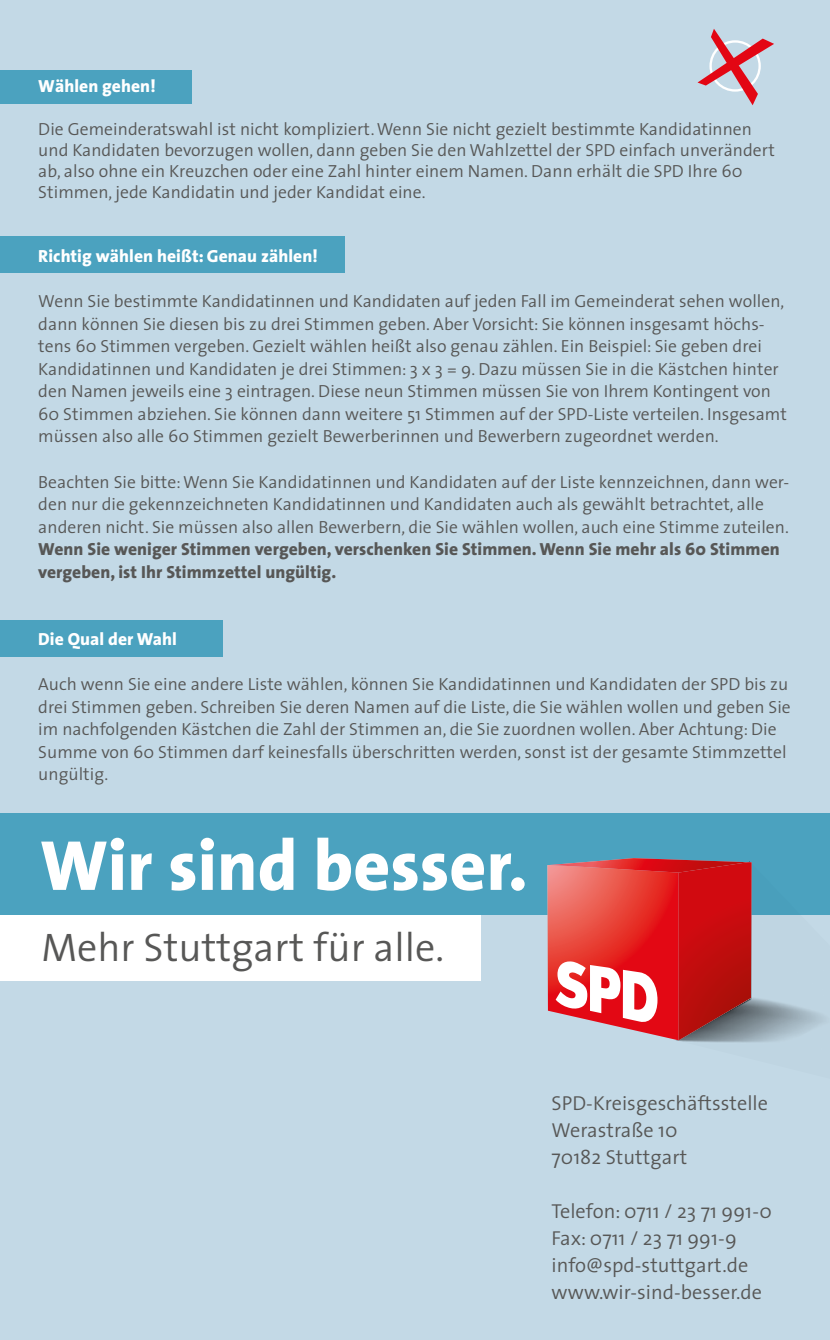
<style>
.page{position:relative;width:830px;height:1340px;background:#fff}
.page>*{position:absolute;margin:0;border:0;box-sizing:border-box;transform-origin:0 0}
.t1{font:800 71.55px "The Sans";color:#fff}
.t2{font:300 40.05px "The Sans";color:#575756}
.t3{font:300 20.25px/27px "The Sans";letter-spacing:.005em;color:#575756}
.t4{font:300 17.55px/22.5px "The Sans";letter-spacing:.005em;color:#575756}
.t5{font:800 17.55px/22.5px "The Sans";letter-spacing:.005em;color:#575756}
.t6{font:800 17.55px "The Sans";letter-spacing:.005em;color:#fff}
</style>
<div class="page">
<div style="left:0;top:0;width:829px;height:1339px;background:#c3d9e6"></div>
<div style="left:0;top:890px;width:480px;height:91px;background:#fff"></div>
<div style="left:0;top:813px;width:829px;height:102px;background:#4ba2bf"></div>
<img style="left:676px;top:862px;width:150px;height:181px">
<svg style="left:547px;top:858px;width:204px;height:182px"></svg>
<div style="left:0;top:70px;width:191px;height:34px;background:#4ba2bf"></div>
<div style="left:0;top:236px;width:344px;height:36px;background:#4ba2bf"></div>
<div style="left:0;top:620px;width:222px;height:36px;background:#4ba2bf"></div>
<svg style="left:697px;top:29px;width:76px;height:76px"></svg>
<p class="t6" style="left:38px;top:72px;width:119px">Wählen gehen!</p>
<p class="t4" style="left:38px;top:117px;width:737px;line-height:21.2px">Die Gemeinderatswahl ist nicht kompliziert. Wenn Sie nicht gezielt bestimmte Kandidatinnen und Kandidaten bevorzugen wollen, dann geben Sie den Wahlzettel der SPD einfach unverändert ab, also ohne ein Kreuzchen oder eine Zahl hinter einem Namen. Dann erhält die SPD Ihre 60<br>Stimmen, jede Kandidatin und jeder Kandidat eine.</p>
<p class="t6" style="left:38px;top:242px;width:281px">Richtig wählen heißt: Genau zählen!</p>
<p class="t4" style="left:38px;top:290px;width:749px">Wenn Sie bestimmte Kandidatinnen und Kandidaten auf jeden Fall im Gemeinderat sehen wollen, dann können Sie diesen bis zu drei Stimmen geben. Aber Vorsicht: Sie können insgesamt höchs&shy;tens 60 Stimmen vergeben. Gezielt wählen heißt also genau zählen. Ein Beispiel: Sie geben drei Kandidatinnen und Kandidaten je drei Stimmen: 3 x 3 = 9. Dazu müssen Sie in die Kästchen hinter den Namen jeweils eine 3 eintragen. Diese neun Stimmen müssen Sie von Ihrem Kontingent von 60 Stimmen abziehen. Sie können dann weitere 51 Stimmen auf der SPD-Liste verteilen. Insgesamt müssen also alle 60 Stimmen gezielt Bewerberinnen und Bewerbern zugeordnet werden.</p>
<p class="t4" style="left:38px;top:470px;width:752px">Beachten Sie bitte: Wenn Sie Kandidatinnen und Kandidaten auf der Liste kennzeichnen, dann wer&shy;den nur die gekennzeichneten Kandidatinnen und Kandidaten auch als gewählt betrachtet, alle anderen nicht. Sie müssen also allen Bewerbern, die Sie wählen wollen, auch eine Stimme zuteilen.</p>
<p class="t5" style="left:38px;top:537px;width:742px">Wenn Sie weniger Stimmen vergeben, verschenken Sie Stimmen. Wenn Sie mehr als 60 Stimmen vergeben, ist Ihr Stimmzettel ungültig.</p>
<p class="t6" style="left:38px;top:624px;width:140px">Die Qual der Wahl</p>
<p class="t4" style="left:38px;top:672px;width:753px">Auch wenn Sie eine andere Liste wählen, können Sie Kandidatinnen und Kandidaten der SPD bis zu drei Stimmen geben. Schreiben Sie deren Namen auf die Liste, die Sie wählen wollen und geben Sie im nachfolgenden Kästchen die Zahl der Stimmen an, die Sie zuordnen wollen. Aber Achtung: Die Summe von 60 Stimmen darf keinesfalls überschritten werden, sonst ist der gesamte Stimmzettel ungültig.</p>
<h1 class="t1" style="left:40px;top:805px;width:489px">Wir sind besser.</h1>
<h2 class="t2" style="left:41px;top:914px;width:404px">Mehr Stuttgart für alle.</h2>
<p class="t3" style="left:551px;top:1089px;width:218px">SPD-Kreisgeschäftsstelle<br>Werastraße 10<br>70182 Stuttgart</p>
<p class="t3" style="left:551px;top:1197px;width:222px">Telefon: 0711 / 23 71 991-0<br>Fax: 0711 / 23 71 991-9 info@spd-stuttgart.de www.wir-sind-besser.de</p>
</div>
